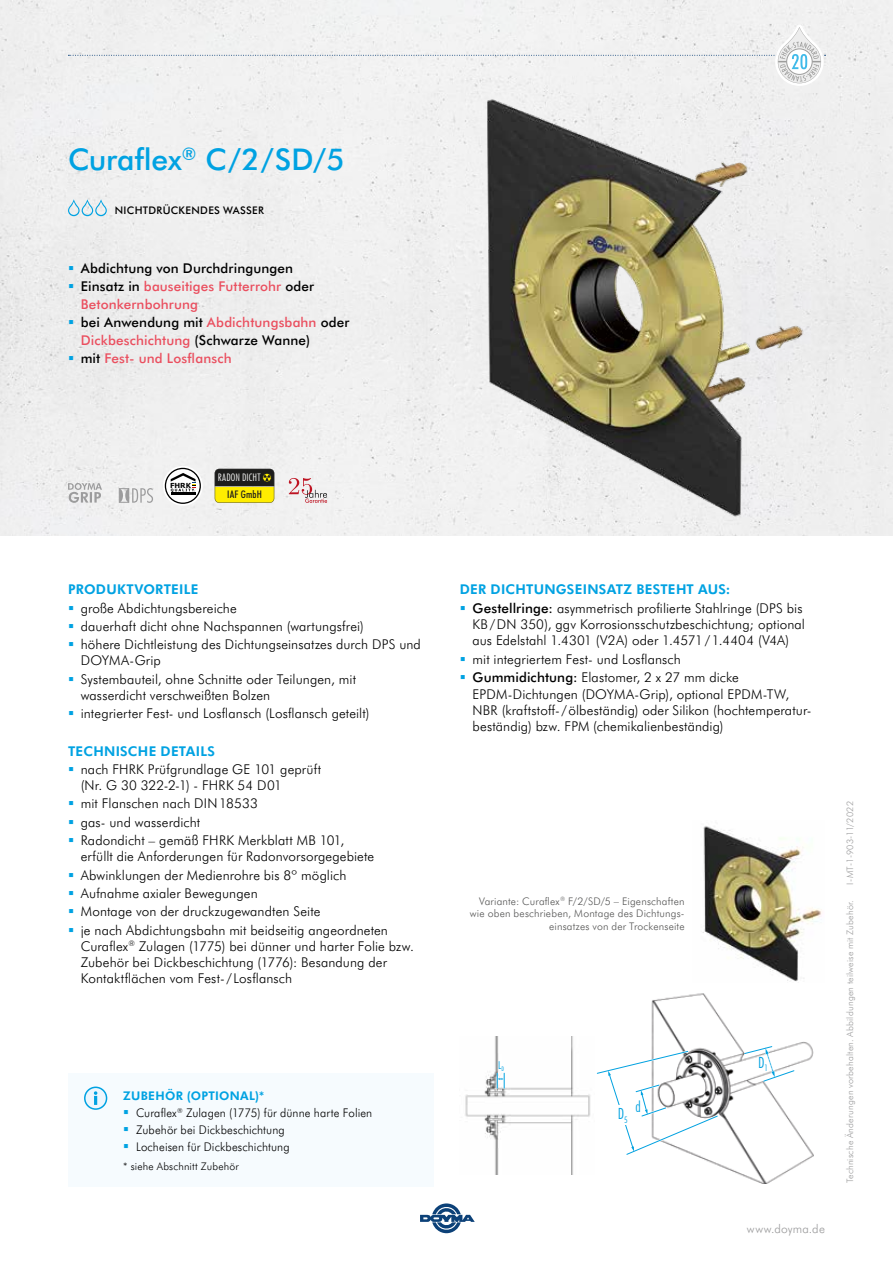
<style>
.page{position:relative;width:893px;height:1263px;background:#fff}
.page>*{position:absolute;margin:0;border:0;box-sizing:border-box;transform-origin:0 0}
.t1{font:500 30px "Futura BT";letter-spacing:-.005em;color:#00a2e2}
.t2{font:300 condensed 15.45px "Futura BT";color:#00a1e0}
.t3{font:300 13.5px/18.3px "Futura BT";letter-spacing:.01em;color:#000}
.t4{font:500 13.5px/18px "Futura BT";letter-spacing:.01em;color:#ea4f5f}
.t5{font:700 13.5px "Futura BT";letter-spacing:.02em;color:#00a2e2}
.t6{font:300 12px/17.1px "Futura BT";letter-spacing:.01em;color:#000;scale:.96 1}
.t7{font:300 12px "Futura BT";letter-spacing:.015em;color:#9c9c9d}
.t8{font:300 condensed 10.8px "Futura BT";color:#00a1e0}
.t9{font:300 10.5px/12.6px "Futura BT";letter-spacing:.02em;color:#565655;text-align:right}
.t10{font:300 10.5px "Futura BT";letter-spacing:.015em;color:#000}
.t11{font:500 10.5px "Futura BT";letter-spacing:.03em;color:#000}
.t12{font:300 condensed 10.5px "Futura BT";letter-spacing:.015em;color:#fff}
.t13{font:500 condensed 10.5px "Futura BT";letter-spacing:.02em;color:#1d1d1c}
.t14{font:300 9px "Futura BT";letter-spacing:.02em;color:#9c9c9d}
.t15{font:700 6.9px "Verdana";color:#000}
.s1{color:#000}
.s2{font-weight:700;color:#00a2e2}
.s3{font-weight:500}
</style>
<div class="page">
<div style="left:0;top:0;width:893px;height:535px;background:#efefef"></div>
<svg style="left:420px;top:1203px;width:55px;height:30px"></svg>
<svg style="left:68px;top:25px;width:758px;height:61px"></svg>
<svg style="left:68px;top:199px;width:39px;height:17px"></svg>
<img style="left:460px;top:98px;width:365px;height:421px">
<img style="left:702px;top:826px;width:120px;height:156px">
<svg style="left:68px;top:483px;width:34px;height:20px"></svg>
<svg style="left:119px;top:488px;width:34px;height:15px"></svg>
<svg style="left:289px;top:478px;width:38px;height:25px"></svg>
<div style="left:68px;top:1073px;width:366px;height:114px;background:#f6fbfe"></div>
<div style="left:85px;top:1087px;width:22px;height:22px;background:#edf6fd;border-radius:50%"></div>
<div style="left:84px;top:1086px;width:23px;height:24px;border:2px solid #00a2e2;border-radius:50%"></div>
<svg style="left:94px;top:1091px;width:3px;height:14px"></svg>
<img style="left:651px;top:993px;width:163px;height:190px">
<svg style="left:596px;top:1049px;width:124px;height:108px"></svg>
<svg style="left:744px;top:1046px;width:51px;height:36px"></svg>
<img style="left:465px;top:1036px;width:126px;height:139px">
<svg style="left:497px;top:1073px;width:8px;height:15px"></svg>
<svg style="left:215px;top:469px;width:59px;height:34px"></svg>
<svg style="left:163px;top:466px;width:40px;height:40px"></svg>
<svg style="left:165px;top:468px;width:36px;height:36px"></svg>
<svg style="left:69px;top:266px;width:4px;height:4px"></svg>
<svg style="left:69px;top:284px;width:4px;height:4px"></svg>
<svg style="left:69px;top:320px;width:4px;height:4px"></svg>
<svg style="left:69px;top:356px;width:4px;height:4px"></svg>
<h1 class="t1" style="left:68px;top:138px;width:278px">Curaflex<sup>®</sup> C/2/SD/5</h1>
<p class="t11" style="left:115px;top:203px;width:151px">NICHTDRÜCKENDES WASSER</p>
<p class="t4" style="left:81px;top:259px;width:270px"><span class="s1">Abdichtung von Durchdringungen<br>Einsatz in</span> bauseitiges Futterrohr <span class="s1">oder<br></span>Betonkernbohrung<br><span class="s1">bei Anwendung mit</span> Abdichtungsbahn <span class="s1">oder<br></span>Dickbeschichtung <span class="s1">(Schwarze Wanne)<br>mit</span> Fest- und Losflansch</p>
<p class="t15" style="left:170px;top:480px;width:23px">FHRK</p>
<p class="t12" style="left:218px;top:470px;width:44px">RADON DICHT</p>
<p class="t13" style="left:227px;top:487px;width:36px">IAF GmbH</p>
<p class="t5" style="left:68px;top:580px;width:132px">PRODUKTVORTEILE</p>
<p class="t3" style="left:81px;top:598px;width:342px">große Abdichtungsbereiche<br>dauerhaft dicht ohne Nachspannen (wartungsfrei)<br>höhere Dichtleistung des Dichtungseinsatzes durch DPS und</p>
<p class="t3" style="left:81px;top:651px;width:277px">DOYMA-Grip<br>Systembauteil, ohne Schnitte oder Teilungen, mit</p>
<p class="t3" style="left:81px;top:686px;width:290px">wasserdicht verschweißten Bolzen<br>integrierter Fest- und Losflansch (Losflansch geteilt)</p>
<p class="t5" style="left:68px;top:741px;width:149px">TECHNISCHE DETAILS</p>
<p class="t3" style="left:81px;top:760px;width:242px;line-height:16.2px">nach FHRK Prüfgrundlage GE 101 geprüft (Nr. G 30 322-2-1) - FHRK 54 D01</p>
<p class="t3" style="left:81px;top:794px;width:265px">mit Flanschen nach DIN18533<br>gas- und wasserdicht<br>Radondicht – gemäß FHRK Merkblatt MB 101,</p>
<p class="t3" style="left:81px;top:847px;width:309px">erfüllt die Anforderungen für Radonvorsorgegebiete Abwinklungen der Medienrohre bis 8º möglich Aufnahme axialer Bewegungen<br>Montage von der druckzugewandten Seite<br>je nach Abdichtungsbahn mit beidseitig angeordneten</p>
<p class="t3" style="left:81px;top:937px;width:335px;line-height:16.2px">Curaflex<sup>®</sup> Zulagen (1775) bei dünner und harter Folie bzw.<br>Zubehör bei Dickbeschichtung (1776): Besandung der<br>Kontaktflächen vom Fest- / Losflansch</p>
<p class="t6" style="left:136px;top:1086px;width:248px;text-indent:-13px"><span class="s2">ZUBEHÖR (OPTIONAL)*<br></span>Curaflex<sup>®</sup> Zulagen (1775) für dünne harte Folien Zubehör bei Dickbeschichtung<br>Locheisen für Dickbeschichtung</p>
<p class="t10" style="left:123px;top:1159px;width:117px">* siehe Abschnitt Zubehör</p>
<p class="t3" style="left:473px;top:580px;width:332px;text-indent:-13px"><span class="s2">DER DICHTUNGSEINSATZ BESTEHT AUS:<br></span><span class="s3">Gestellringe:</span> asymmetrisch profilierte Stahlringe (DPS bis</p>
<p class="t3" style="left:473px;top:616px;width:334px;line-height:16.2px">KB/DN 350), ggv Korrosionsschutzbeschichtung; optional aus Edelstahl 1.4301 (V2A) oder 1.4571/1.4404 (V4A)</p>
<p class="t3" style="left:473px;top:649px;width:268px">mit integriertem Fest- und Losflansch<br><span class="s3">Gummidichtung:</span> Elastomer, 2 x 27 mm dicke</p>
<p class="t3" style="left:473px;top:685px;width:340px;line-height:16.2px">EPDM-Dichtungen (DOYMA-Grip), optional EPDM-TW,<br>NBR (kraftstoff- /ölbeständig) oder Silikon (hochtemperatur&shy;beständig) bzw. FPM (chemikalienbeständig)</p>
<p class="t9" style="left:470px;top:894px;width:216px">Variante: Curaflex<sup>®</sup> F/2/SD/5 – Eigenschaften wie oben beschrieben, Montage des Dichtungs&shy;einsatzes von der Trockenseite</p>
<p class="t8" style="left:498px;top:1058px;width:8px">L<sub>D</sub></p>
<p class="t2" style="left:618px;top:1104px;width:11px">D<sub>5</sub></p>
<p class="t2" style="left:635px;top:1097px;width:7px">d</p>
<p class="t2" style="left:758px;top:1053px;width:11px">D<sub>1</sub></p>
<p class="t7" style="left:747px;top:1221px;width:79px">www.doyma.de</p>
<p class="t14" style="left:844px;top:884px;width:85px;rotate:-90deg">I-MT-1-903-11/2022</p>
<p class="t14" style="left:844px;top:1183px;width:285px;rotate:-90deg">Technische Änderungen vorbehalten. Abbildungen teilweise mit Zubehör.</p>
</div>
